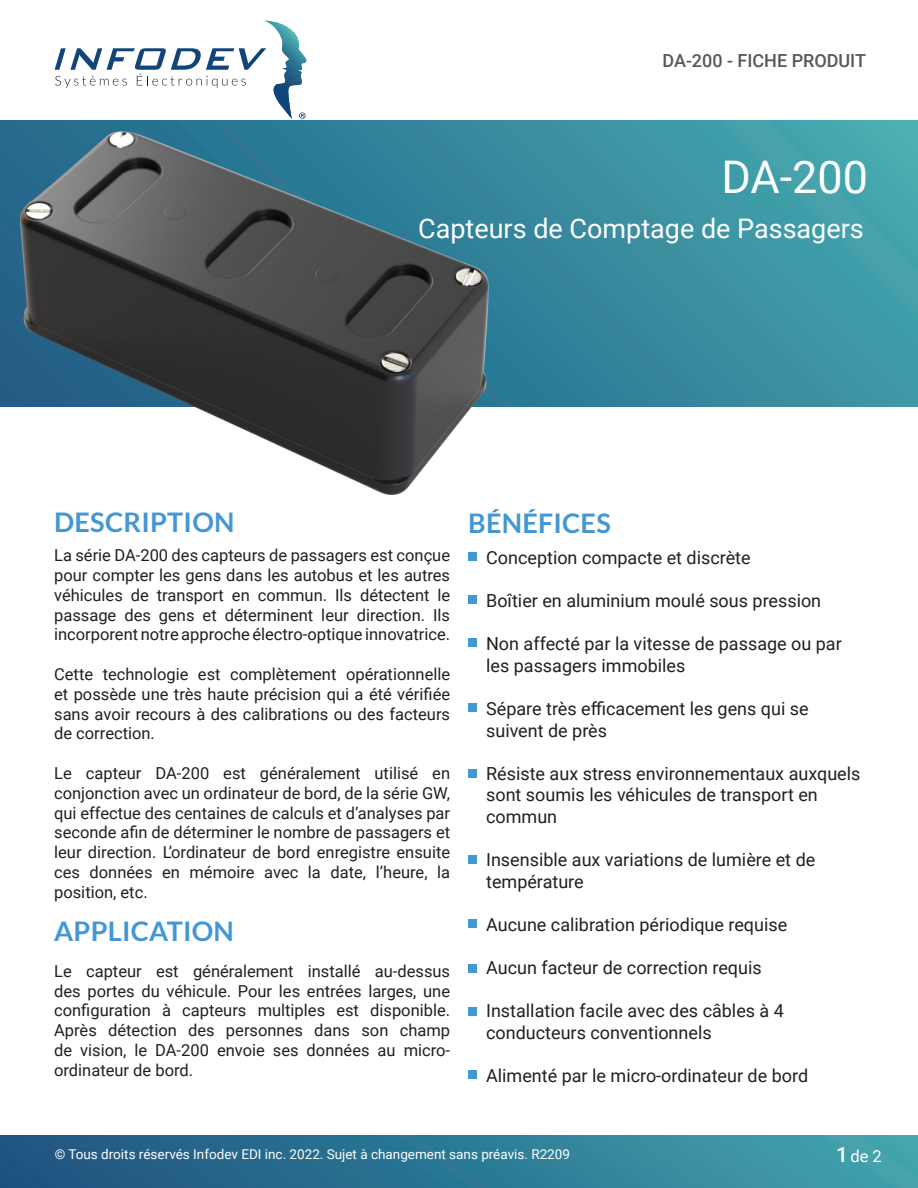
<style>
.page{position:relative;width:918px;height:1188px;background:#fff}
.page>*{position:absolute;margin:0;border:0;box-sizing:border-box;transform-origin:0 0}
.t1{font:45px "Roboto";color:#fff}
.Titre{font:700 27px "Lato";letter-spacing:.01em;color:#4397d2}
.t2{font:27px "Roboto";color:#fff}
.Corps_de_texte{font:18px/21.6px "Roboto";color:#231f20}
.t3{font:500 18px "Roboto";color:#57585a}
.Corps_de_texte-2{font:16.5px/19.8px "Roboto";color:#231f20;text-align:justify}
.t4{font:16.5px "Roboto";color:#fff}
.t5{font:13.5px "Roboto";color:#fff}
.s1{font-weight:500;font-size:21px}
</style>
<div class="page">
<div style="left:0;top:1136px;width:918px;height:52px;background:linear-gradient(to right,#1b517f,#43a3ac)"></div>
<svg style="left:537px;top:121px;width:381px;height:285px;background:#3c93a3"></svg>
<img style="left:0;top:120px;width:537px;height:375px">
<svg style="left:55px;top:21px;width:252px;height:98px"></svg>
<div style="left:468px;top:552px;width:9px;height:8px;background:#4397d2"></div>
<div style="left:468px;top:596px;width:9px;height:8px;background:#4397d2"></div>
<div style="left:468px;top:638px;width:9px;height:8px;background:#4397d2"></div>
<div style="left:468px;top:703px;width:9px;height:9px;background:#4397d2"></div>
<div style="left:468px;top:769px;width:9px;height:8px;background:#4397d2"></div>
<div style="left:468px;top:855px;width:9px;height:9px;background:#4397d2"></div>
<div style="left:468px;top:920px;width:9px;height:8px;background:#4397d2"></div>
<div style="left:468px;top:964px;width:9px;height:8px;background:#4397d2"></div>
<div style="left:468px;top:1007px;width:9px;height:8px;background:#4397d2"></div>
<div style="left:468px;top:1070px;width:9px;height:9px;background:#4397d2"></div>
<p class="t3" style="left:663px;top:48px;width:205px">DA-200 - FICHE PRODUIT</p>
<h1 class="t1" style="left:721px;top:145px;width:148px">DA-200</h1>
<h2 class="t2" style="left:418px;top:209px;width:447px">Capteurs de Comptage de Passagers</h2>
<p class="Titre" style="left:54px;top:506px;width:182px">DESCRIPTION</p>
<p class="Titre" style="left:468px;top:508px;width:144px">BÉNÉFICES</p>
<p class="Corps_de_texte-2" style="left:54px;top:545px;width:398px">La série DA-200 des capteurs de passagers est conçue pour compter les gens dans les autobus et les autres véhicules de transport en commun. Ils détectent le passage des gens et déterminent leur direction. Ils incorporent notre approche électro-optique innovatrice.</p>
<p class="Corps_de_texte-2" style="left:54px;top:664px;width:398px">Cette technologie est complètement opérationnelle et possède une très haute précision qui a été vérifiée sans avoir recours à des calibrations ou des facteurs de correction.</p>
<p class="Corps_de_texte-2" style="left:54px;top:763px;width:398px">Le capteur DA-200 est généralement utilisé en conjonction avec un ordinateur de bord, de la série GW, qui effectue des centaines de calculs et d’analyses par seconde afin de déterminer le nombre de passagers et leur direction. L’ordinateur de bord enregistre ensuite ces données en mémoire avec la date, l’heure, la position, etc.</p>
<p class="Titre" style="left:54px;top:916px;width:181px">APPLICATION</p>
<p class="Corps_de_texte-2" style="left:54px;top:960px;width:398px">Le capteur est généralement installé au-dessus des portes du véhicule. Pour les entrées larges, une configuration à capteurs multiples est disponible.<br>Après détection des personnes dans son champ de vision, le DA-200 envoie ses données au micro&shy;ordinateur de bord.</p>
<p class="Corps_de_texte" style="left:486px;top:546px;width:266px">Conception compacte et discrète</p>
<p class="Corps_de_texte" style="left:486px;top:589px;width:337px">Boîtier en aluminium moulé sous pression</p>
<p class="Corps_de_texte" style="left:486px;top:632px;width:357px">Non affecté par la vitesse de passage ou par les passagers immobiles</p>
<p class="Corps_de_texte" style="left:486px;top:697px;width:324px">Sépare très efficacement les gens qui se suivent de près</p>
<p class="Corps_de_texte" style="left:486px;top:762px;width:376px">Résiste aux stress environnementaux auxquels sont soumis les véhicules de transport en commun</p>
<p class="Corps_de_texte" style="left:486px;top:848px;width:331px">Insensible aux variations de lumière et de température</p>
<p class="Corps_de_texte" style="left:486px;top:913px;width:303px">Aucune calibration périodique requise</p>
<p class="Corps_de_texte" style="left:486px;top:956px;width:277px">Aucun facteur de correction requis</p>
<p class="Corps_de_texte" style="left:486px;top:1000px;width:299px">Installation facile avec des câbles à 4 conducteurs conventionnels</p>
<p class="Corps_de_texte" style="left:486px;top:1064px;width:324px">Alimenté par le micro-ordinateur de bord</p>
<p class="t5" style="left:55px;top:1145px;width:517px">© Tous droits réservés Infodev EDI inc. 2022. Sujet à changement sans préavis. R2209</p>
<p class="t4" style="left:836px;top:1145px;width:47px"><span class="s1">1</span>de 2</p>
</div>
